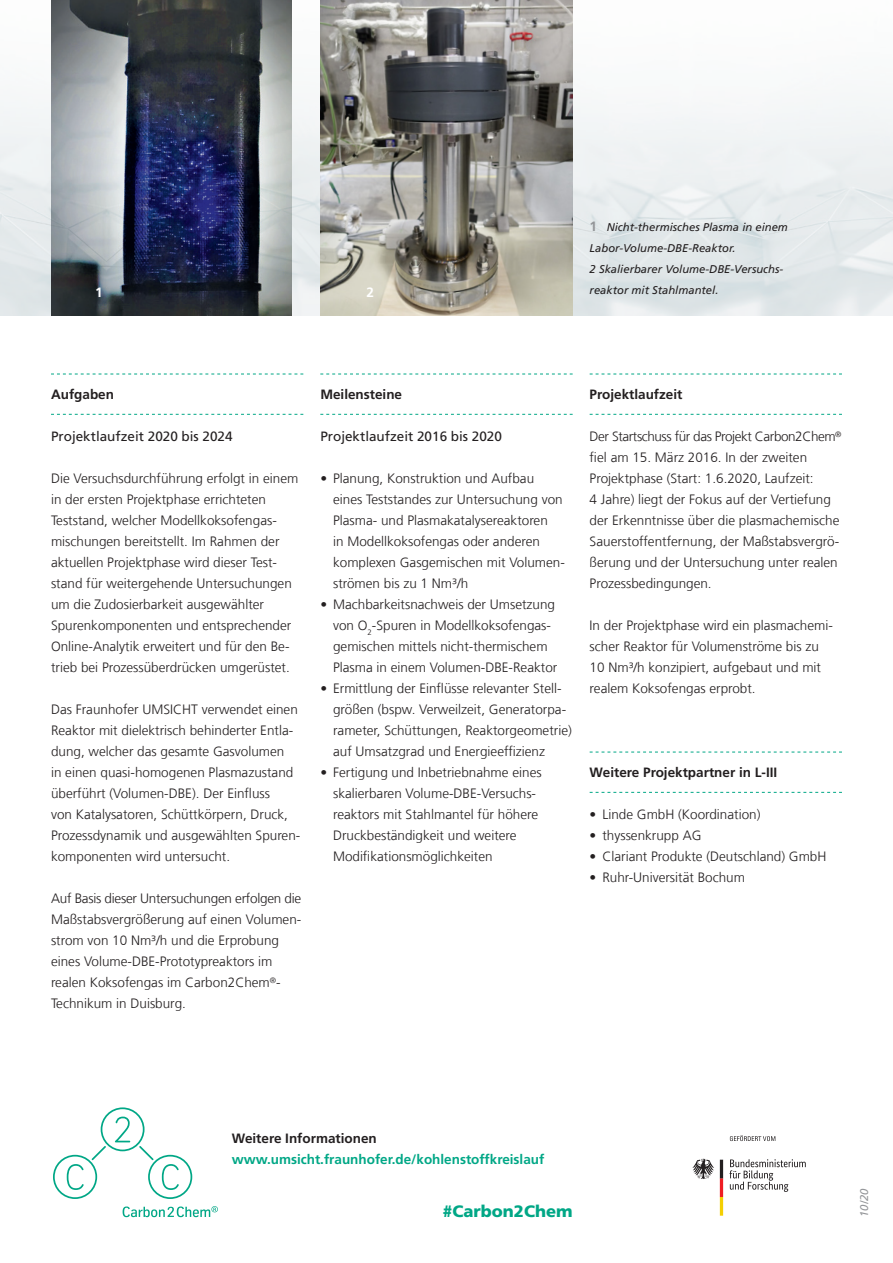
<style>
.page{position:relative;width:893px;height:1263px;background:#fff}
.page>*{position:absolute;margin:0;border:0;box-sizing:border-box;transform-origin:0 0}
.t1{font:900 16.5px "Frutiger LT Com";color:#00a786}
.t2{font:300 13.5px/21px "Frutiger LT Com";color:#231f20}
.t3{font:700 13.5px "Frutiger LT Com";color:#231f20}
.t4{font:13.5px "Frutiger LT Com";color:#231f20}
.t5{font:700 13.5px "Frutiger LT Com";color:#00a786}
.t6{font:700 13.5px "Frutiger LT Com";color:#fff}
.t7{font:italic 11.25px/21px "Frutiger LT Com";color:#231f20}
.t8{font:italic 11.25px "Frutiger LT Com";color:#939598}
.s1{font-weight:700;font-style:normal;font-size:13.5px;color:#939598}
</style>
<div class="page">
<svg style="left:590px;top:374px;width:252px;height:1px"></svg>
<svg style="left:590px;top:414px;width:252px;height:1px"></svg>
<svg style="left:590px;top:752px;width:252px;height:1px"></svg>
<svg style="left:590px;top:792px;width:252px;height:1px"></svg>
<svg style="left:320px;top:374px;width:253px;height:1px"></svg>
<svg style="left:320px;top:414px;width:253px;height:1px"></svg>
<svg style="left:51px;top:374px;width:252px;height:1px"></svg>
<svg style="left:51px;top:414px;width:252px;height:1px"></svg>
<svg style="left:729px;top:1159px;width:77px;height:33px"></svg>
<svg style="left:692px;top:1159px;width:22px;height:20px"></svg>
<svg style="left:720px;top:1160px;width:3px;height:56px"></svg>
<svg style="left:730px;top:1135px;width:45px;height:6px"></svg>
<svg style="left:53px;top:1107px;width:139px;height:92px"></svg>
<svg style="left:123px;top:1206px;width:95px;height:11px"></svg>
<img style="left:320px;top:0;width:253px;height:315px">
<img style="left:51px;top:0;width:241px;height:315px">
<p class="t7" style="left:590px;top:217px;width:200px"><span class="s1">1</span> Nicht-thermisches Plasma in einem<br>Labor-Volume-DBE-Reaktor.<br>2 Skalierbarer Volume-DBE-Versuchs-</p>
<p class="t6" style="left:95px;top:284px;width:9px">1</p>
<p class="t6" style="left:366px;top:284px;width:9px">2</p>
<p class="t7" style="left:590px;top:280px;width:130px">reaktor mit Stahlmantel.</p>
<p class="t3" style="left:51px;top:386px;width:65px">Aufgaben</p>
<p class="t4" style="left:51px;top:428px;width:183px">Projektlaufzeit 2020 bis 2024</p>
<p class="t2" style="left:51px;top:468px;width:249px">Die Versuchsdurchführung erfolgt in einem in der ersten Projektphase errichteten Teststand, welcher Modellkoksofengas&shy;mischungen bereitstellt. Im Rahmen der aktuellen Projektphase wird dieser Test&shy;stand für weitergehende Untersuchungen um die Zudosierbarkeit ausgewählter Spurenkomponenten und entsprechender Online-Analytik erweitert und für den Be&shy;trieb bei Prozessüberdrücken umgerüstet.</p>
<p class="t2" style="left:51px;top:699px;width:251px">Das Fraunhofer UMSICHT verwendet einen Reaktor mit dielektrisch behinderter Entla&shy;dung, welcher das gesamte Gasvolumen<br>in einen quasi-homogenen Plasmazustand überführt (Volumen-DBE). Der Einfluss<br>von Katalysatoren, Schüttkörpern, Druck, Prozessdynamik und ausgewählten Spuren&shy;komponenten wird untersucht.</p>
<p class="t2" style="left:51px;top:888px;width:252px">Auf Basis dieser Untersuchungen erfolgen die Maßstabsvergrößerung auf einen Volumen&shy;strom von 10 Nm³/h und die Erprobung eines Volume-DBE-Prototypreaktors im realen Koksofengas im Carbon2Chem<sup>®</sup>- Technikum in Duisburg.</p>
<p class="t3" style="left:320px;top:386px;width:83px">Meilensteine</p>
<p class="t4" style="left:320px;top:428px;width:183px">Projektlaufzeit 2016 bis 2020</p>
<p class="t2" style="left:333px;top:468px;width:233px;text-indent:-13px">• Planung, Konstruktion und Aufbau eines Teststandes zur Untersuchung von Plasma- und Plasmakatalysereaktoren<br>in Modellkoksofengas oder anderen komplexen Gasgemischen mit Volumen&shy;strömen bis zu 1 Nm³/h</p>
<p class="t2" style="left:333px;top:594px;width:226px;text-indent:-13px">• Machbarkeitsnachweis der Umsetzung von O<sub>2</sub>-Spuren in Modellkoksofengas&shy;gemischen mittels nicht-thermischem Plasma in einem Volumen-DBE-Reaktor</p>
<p class="t2" style="left:333px;top:678px;width:240px;text-indent:-13px">• Ermittlung der Einflüsse relevanter Stell&shy;größen (bspw. Verweilzeit, Generatorpa&shy;rameter, Schüttungen, Reaktorgeometrie) auf Umsatzgrad und Energieeffizienz</p>
<p class="t2" style="left:333px;top:762px;width:210px;text-indent:-13px">• Fertigung und Inbetriebnahme eines skalierbaren Volume-DBE-Versuchs&shy;reaktors mit Stahlmantel für höhere Druckbeständigkeit und weitere Modifikationsmöglichkeiten</p>
<p class="t3" style="left:590px;top:386px;width:94px">Projektlaufzeit</p>
<p class="t2" style="left:590px;top:426px;width:253px">Der Startschuss für das Projekt Carbon2Chem<sup>® </sup>fiel am 15. März 2016. In der zweiten Projektphase (Start: 1.6.2020, Laufzeit:<br>4 Jahre) liegt der Fokus auf der Vertiefung der Erkenntnisse über die plasmachemische Sauerstoffentfernung, der Maßstabsvergrö&shy;ßerung und der Untersuchung unter realen Prozessbedingungen.</p>
<p class="t2" style="left:590px;top:615px;width:245px">In der Projektphase wird ein plasmachemi&shy;scher Reaktor für Volumenströme bis zu 10 Nm³/h konzipiert, aufgebaut und mit realem Koksofengas erprobt.</p>
<p class="t3" style="left:590px;top:764px;width:189px">Weitere Projektpartner in L-III</p>
<p class="t2" style="left:590px;top:804px;width:172px">• Linde GmbH (Koordination)</p>
<p class="t2" style="left:590px;top:825px;width:113px">• thyssenkrupp AG</p>
<p class="t2" style="left:590px;top:846px;width:238px">• Clariant Produkte (Deutschland) GmbH</p>
<p class="t2" style="left:590px;top:867px;width:157px">• Ruhr-Universität Bochum</p>
<p class="t3" style="left:232px;top:1131px;width:147px">Weitere Informationen</p>
<p class="t5" style="left:232px;top:1152px;width:314px">www.umsicht.fraunhofer.de/kohlenstoffkreislauf</p>
<p class="t1" style="left:442px;top:1201px;width:132px">#Carbon2Chem</p>
<p class="t8" style="left:858px;top:1217px;width:30px;rotate:-90deg">10/20</p>
</div>
